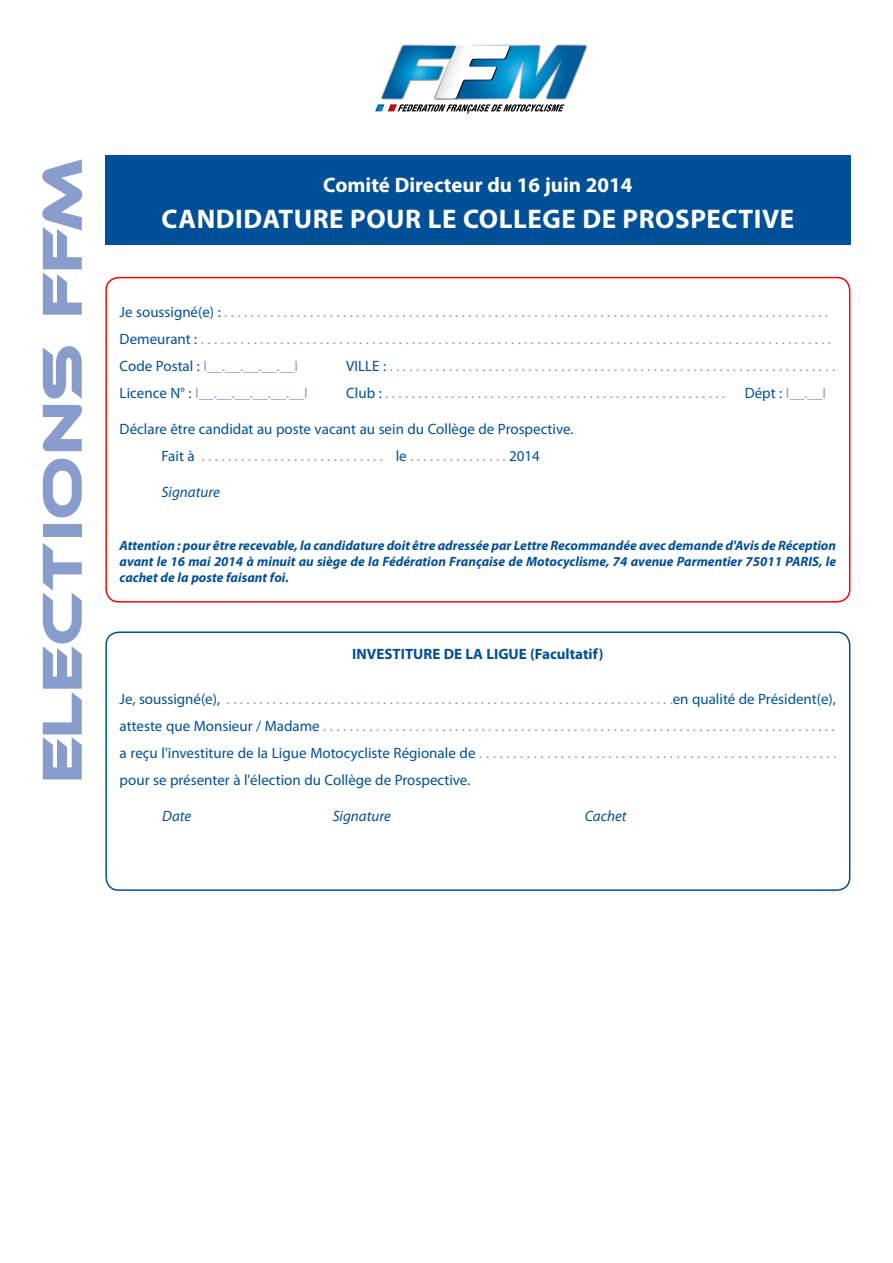
<style>
.page{position:relative;width:893px;height:1263px;background:#fff}
.page>*{position:absolute;margin:0;border:0;box-sizing:border-box;transform-origin:0 0}
.t1{font:54px "Ethnocentric";letter-spacing:.05em;color:#889dcc}
.t2{font:700 27px "Myriad Pro";letter-spacing:.02em;color:#fff}
.t3{font:700 21px "Myriad Pro";color:#fff}
.t4{font:15px/27px "Myriad Pro";color:#889dcc}
.t5{font:15px/27px "Myriad Pro";color:#005098;text-align:center}
.t6{font:700 15px "Myriad Pro";color:#005098}
.t7{font:italic 15px "Myriad Pro";color:#005098}
.t8{font:italic 700 13.5px/16.2px "Myriad Pro";color:#005098;text-align:justify}
.s1{color:#005098}
.s2{color:#889dcc}
</style>
<div class="page">
<svg style="left:375px;top:45px;width:212px;height:69px"></svg>
<div style="left:105px;top:155px;width:745px;height:90px;background:#005098"></div>
<div style="left:105px;top:277px;width:745px;height:326px;border:2px solid #f00;border-radius:13px"></div>
<div style="left:105px;top:631px;width:745px;height:260px;border:2px solid #005098;border-radius:13px"></div>
<h1 class="t1" style="left:34px;top:780px;width:624px;rotate:-90deg">elections FFM</h1>
<h3 class="t3" style="left:323px;top:171px;width:311px">Comité Directeur du 16 juin 2014</h3>
<h2 class="t2" style="left:162px;top:201px;width:634px">CANDIDATURE POUR LE COLLEGE DE PROSPECTIVE</h2>
<p class="t4" style="left:120px;top:299px;width:713px"><span class="s1">Je soussigné(e) :</span> . . . . . . . . . . . . . . . . . . . . . . . . . . . . . . . . . . . . . . . . . . . . . . . . . . . . . . . . . . . . . . . . . . . . . . . . . . . . . . . . . . . . . . . . . . . .<br><span class="s1">Demeurant :</span> . . . . . . . . . . . . . . . . . . . . . . . . . . . . . . . . . . . . . . . . . . . . . . . . . . . . . . . . . . . . . . . . . . . . . . . . . . . . . . . . . . . . . . . . . . . . . . . .<br><span class="s1">Code Postal :</span> I__.__.__.__.__I</p>
<p class="t4" style="left:346px;top:353px;width:490px"><span class="s1">VILLE :</span> . . . . . . . . . . . . . . . . . . . . . . . . . . . . . . . . . . . . . . . . . . . . . . . . . . . . . . . . . . . . . . . . . . . .</p>
<p class="t4" style="left:120px;top:380px;width:190px"><span class="s1">Licence N° :</span> I__.__.__.__.__.__I</p>
<p class="t4" style="left:346px;top:380px;width:380px"><span class="s1">Club :</span> . . . . . . . . . . . . . . . . . . . . . . . . . . . . . . . . . . . . . . . . . . . . . . . . . . . .</p>
<p class="t4" style="left:745px;top:380px;width:83px"><span class="s1">Dépt :</span> I__.__I</p>
<p class="t5" style="left:120px;top:416px;width:455px">Déclare être candidat au poste vacant au sein du Collège de Prospective.<br>Fait à <span class="s2">. . . . . . . . . . . . . . . . . . . . . . . . . . . .</span> le <span class="s2">. . . . . . . . . . . . . . .</span> 2014</p>
<p class="t7" style="left:162px;top:483px;width:60px">Signature</p>
<p class="t8" style="left:120px;top:536px;width:718px">Attention : pour être recevable, la candidature doit être adressée par Lettre Recommandée avec demande d'Avis de Réception avant le 16 mai 2014 à minuit au siège de la Fédération Française de Motocyclisme, 74 avenue Parmentier 75011 PARIS, le cachet de la poste faisant foi.</p>
<p class="t6" style="left:352px;top:644px;width:253px">INVESTITURE DE LA LIGUE (Facultatif)</p>
<p class="t4" style="left:120px;top:685px;width:718px"><span class="s1">Je, soussigné(e),</span> . . . . . . . . . . . . . . . . . . . . . . . . . . . . . . . . . . . . . . . . . . . . . . . . . . . . . . . . . . . . . . . . . . . . .<span class="s1">en qualité de Président(e), atteste que Monsieur / Madame</span> . . . . . . . . . . . . . . . . . . . . . . . . . . . . . . . . . . . . . . . . . . . . . . . . . . . . . . . . . . . . . . . . . . . . . . . . . . . . . . <span class="s1">a reçu l'investiture de la Ligue Motocycliste Régionale de</span> . . . . . . . . . . . . . . . . . . . . . . . . . . . . . . . . . . . . . . . . . . . . . . . . . . . . . <span class="s1">pour se présenter à l'élection du Collège de Prospective.</span></p>
<p class="t7" style="left:162px;top:806px;width:31px">Date</p>
<p class="t7" style="left:333px;top:806px;width:60px">Signature</p>
<p class="t7" style="left:585px;top:806px;width:43px">Cachet</p>
</div>
